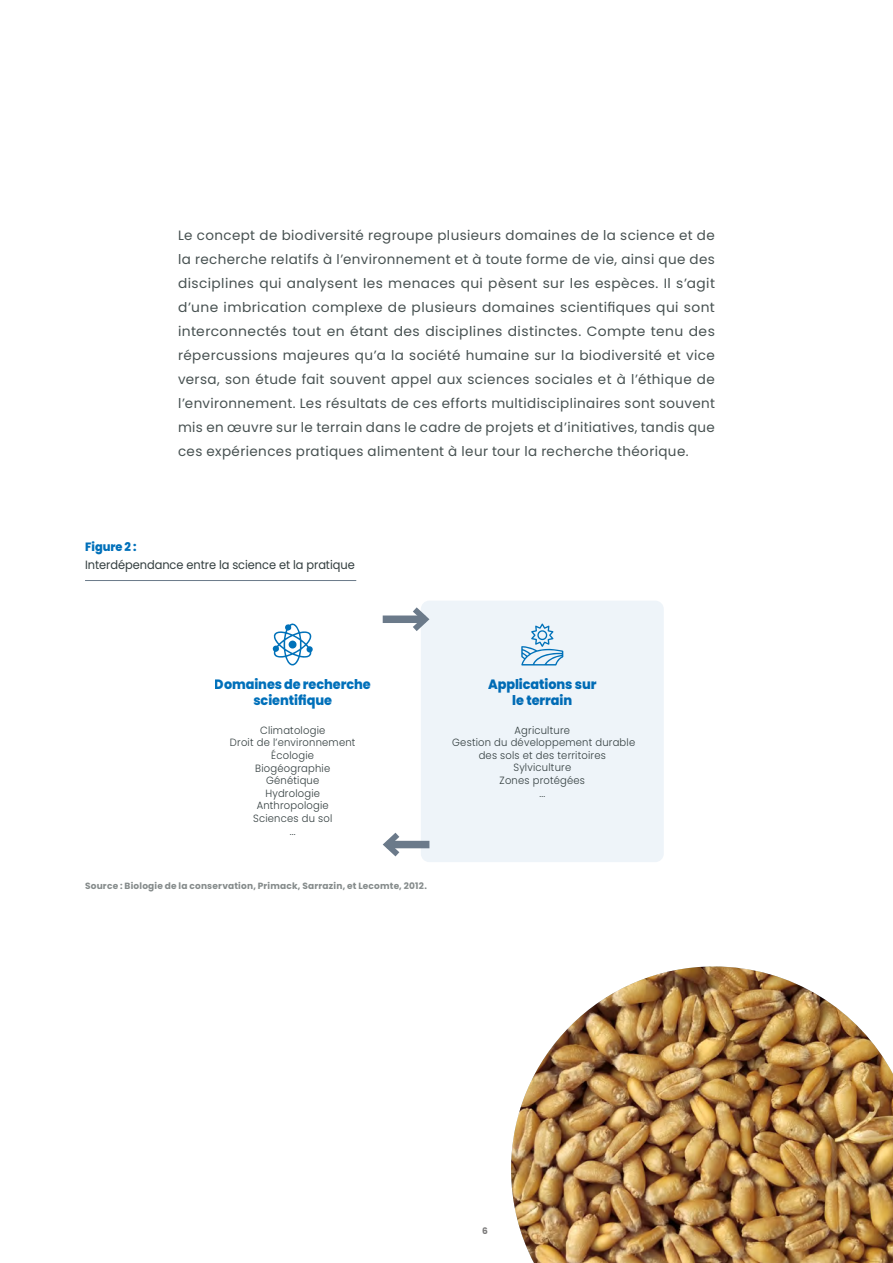
<style>
.page{position:relative;width:893px;height:1263px;background:#fff}
.page>*{position:absolute;margin:0;border:0;box-sizing:border-box;transform-origin:0 0}
.t1{font:13.5px/24px "Poppins";letter-spacing:.03em;color:#475151;text-align:justify}
.t2{font:800 13.5px/16.2px "Poppins";letter-spacing:-.005em;color:#0070ba;text-align:center;scale:.95 1}
.t3{font:12px "Poppins";letter-spacing:-.005em;color:#323d3e;scale:.95 1}
.t4{font:800 12px "Poppins";letter-spacing:-.005em;color:#0070ba;scale:.95 1}
.t5{font:300 10.5px/12.6px "Poppins";letter-spacing:.02em;color:#323d3e;text-align:center;scale:.95 1}
.t6{font:700 9px "Poppins";letter-spacing:.02em;color:#858b8b}
.t7{font:700 9px "Poppins";color:#7c7b7b}
</style>
<div class="page">
<hr style="left:85px;top:580px;width:271px;height:1px;background:#6b7a8a">
<img style="left:511px;top:966px;width:382px;height:297px">
<div style="left:421px;top:601px;width:243px;height:261px;background:#eef4f9;border-radius:9px"></div>
<div style="left:383px;top:615px;width:42px;height:8px;background:#6b7a8a"></div>
<svg style="left:407px;top:601px;width:23px;height:30px"></svg>
<div style="left:387px;top:841px;width:42px;height:7px;background:#6b7a8a"></div>
<svg style="left:382px;top:832px;width:23px;height:25px"></svg>
<svg style="left:272px;top:623px;width:41px;height:43px"></svg>
<div style="left:289px;top:640px;width:8px;height:8px;background:#0071b9;border-radius:50%"></div>
<svg style="left:521px;top:623px;width:42px;height:42px"></svg>
<p class="t1" style="left:178px;top:223px;width:538px">Le concept de biodiversité regroupe plusieurs domaines de la science et de la recherche relatifs à l’environnement et à toute forme de vie, ainsi que des disciplines qui analysent les menaces qui pèsent sur les espèces. Il s’agit d’une imbrication complexe de plusieurs domaines scientifiques qui sont interconnectés tout en étant des disciplines distinctes. Compte tenu des répercussions majeures qu’a la société humaine sur la biodiversité et vice versa, son étude fait souvent appel aux sciences sociales et à l’éthique de l’environnement. Les résultats de ces efforts multidisciplinaires sont souvent mis en œuvre sur le terrain dans le cadre de projets et d’initiatives, tandis que ces expériences pratiques alimentent à leur tour la recherche théorique.</p>
<p class="t4" style="left:85px;top:539px;width:56px">Figure 2 :</p>
<p class="t3" style="left:85px;top:557px;width:285px">Interdépendance entre la science et la pratique</p>
<p class="t2" style="left:215px;top:676px;width:166px">Domaines de recherche scientifique</p>
<p class="t2" style="left:488px;top:676px;width:116px">Applications sur le terrain</p>
<p class="t5" style="left:230px;top:724px;width:134px">Climatologie<br>Droit de l’environnement<br>Écologie<br>Biogéographie<br>Génétique<br>Hydrologie<br>Anthropologie<br>Sciences du sol<br>...</p>
<p class="t5" style="left:452px;top:724px;width:194px">Agriculture<br>Gestion du développement durable des sols et des territoires<br>Sylviculture<br>Zones protégées<br>...</p>
<p class="t6" style="left:85px;top:880px;width:343px">Source : Biologie de la conservation, Primack, Sarrazin, et Lecomte, 2012.</p>
<p class="t7" style="left:482px;top:1225px;width:7px">6</p>
</div>
